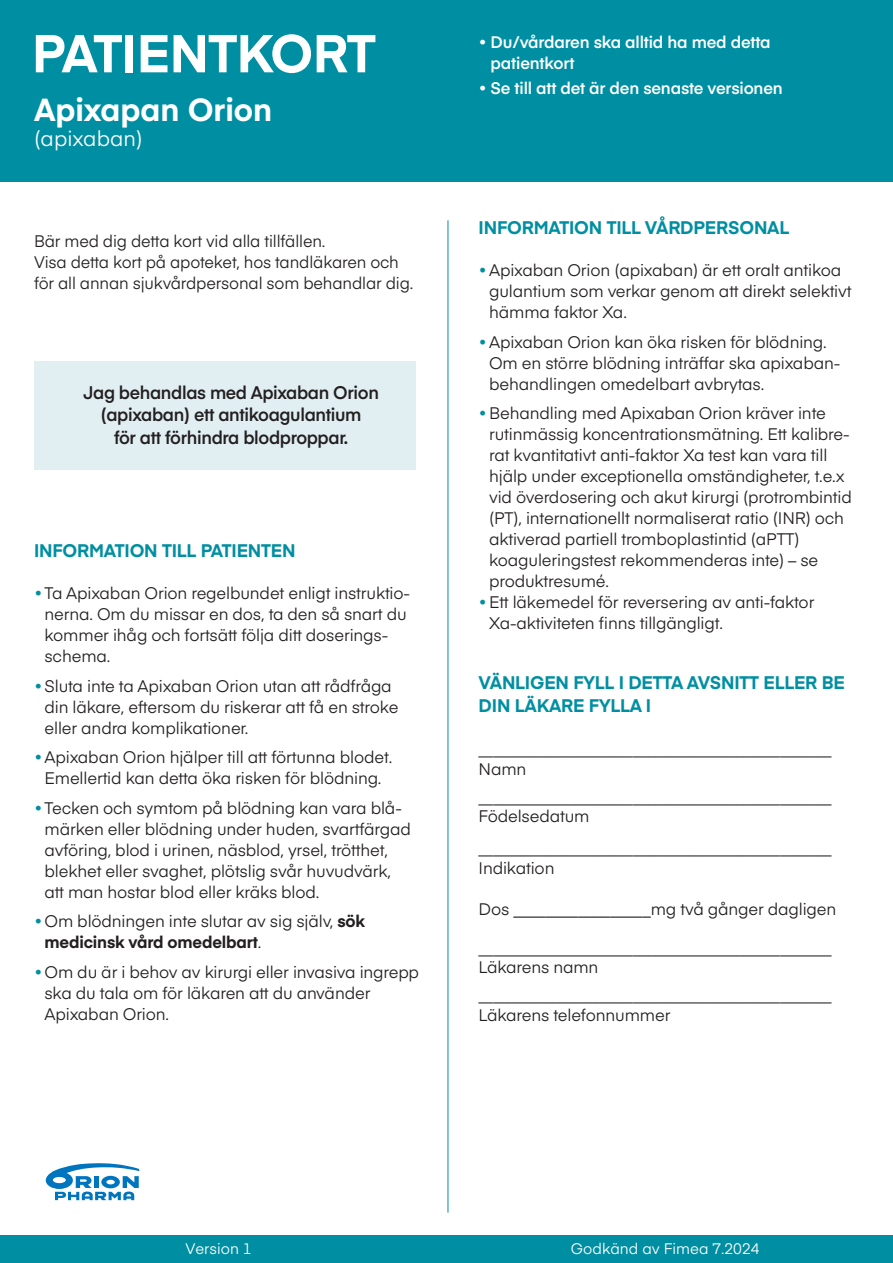
<style>
.page{position:relative;width:893px;height:1263px;background:#fff}
.page>*{position:absolute;margin:0;border:0;box-sizing:border-box;transform-origin:0 0}
.t1{font:700 52.5px "Eina 03";letter-spacing:-.01em;color:#fff}
.t2{font:700 31.5px "Eina 03";color:#fff}
.t3{font:21px "Eina 03";color:#fff}
.t4{font:700 18px/22.5px "Eina 03";letter-spacing:-.01em;color:#008fa2}
.t5{font:600 18px/22.5px "Eina 03";letter-spacing:-.02em;color:#231f20;text-align:center}
.t6{font:16.5px/21px "Eina 03";letter-spacing:-.01em;color:#231f20}
.t7{font:600 16.5px/21px "Eina 03";letter-spacing:-.01em;color:#fff}
.t8{font:15px "Eina 03";color:#231f20}
.t9{font:15px "Eina 03";color:#fff}
.s1{color:#008fa2}
.s2{font-weight:700}
</style>
<div class="page">
<div style="left:0;top:0;width:893px;height:182px;background:#008fa2"></div>
<div style="left:1px;top:1235px;width:892px;height:28px;background:#008fa2"></div>
<hr style="left:448px;top:220px;width:1px;height:992px;background:#008fa2">
<svg style="left:46px;top:1163px;width:94px;height:37px"></svg>
<div style="left:34px;top:361px;width:381px;height:109px;background:#e1eff3"></div>
<p class="t1" style="left:32px;top:15px;width:345px">PATIENTKORT</p>
<p class="t2" style="left:34px;top:86px;width:240px">Apixapan Orion</p>
<p class="t3" style="left:34px;top:123px;width:110px">(apixaban)</p>
<p class="t6" style="left:34px;top:229px;width:381px">Bär med dig detta kort vid alla tillfällen.<br>Visa detta kort på apoteket, hos tandläkaren och för all annan sjukvårdpersonal som behandlar dig.</p>
<p class="t5" style="left:83px;top:380px;width:297px">Jag behandlas med Apixaban Orion (apixaban) ett antikoagulantium<br>för att förhindra blodproppar.</p>
<p class="t4" style="left:34px;top:538px;width:263px">INFORMATION TILL PATIENTEN</p>
<p class="t6" style="left:45px;top:582px;width:367px;text-indent:-10px"><span class="s1">•</span>Ta Apixaban Orion regelbundet enligt instruktio&shy;nerna. Om du missar en dos, ta den så snart du kommer ihåg och fortsätt följa ditt doserings&shy;schema.</p>
<p class="t6" style="left:45px;top:674px;width:355px;text-indent:-10px"><span class="s1">•</span>Sluta inte ta Apixaban Orion utan att rådfråga din läkare, eftersom du riskerar att få en stroke</p>
<p class="t6" style="left:45px;top:716px;width:205px">eller andra komplikationer.</p>
<p class="t6" style="left:34px;top:746px;width:360px;text-align:center"><span class="s1">•</span>Apixaban Orion hjälper till att förtunna blodet.<br>Emellertid kan detta öka risken för blödning.</p>
<p class="t6" style="left:45px;top:796px;width:368px;text-indent:-10px"><span class="s1">•</span>Tecken och symtom på blödning kan vara blå&shy;märken eller blödning under huden, svartfärgad avföring, blod i urinen, näsblod, yrsel, trötthet,</p>
<p class="t6" style="left:45px;top:859px;width:348px">blekhet eller svaghet, plötslig svår huvudvärk, att man hostar blod eller kräks blod.</p>
<p class="t6" style="left:45px;top:910px;width:322px;text-indent:-10px"><span class="s1">•</span>Om blödningen inte slutar av sig själv, <span class="s2">sök medicinsk vård omedelbart</span>.</p>
<p class="t6" style="left:45px;top:960px;width:376px;text-indent:-10px"><span class="s1">•</span>Om du är i behov av kirurgi eller invasiva ingrepp ska du tala om för läkaren att du använder<br>Apixaban Orion.</p>
<p class="t7" style="left:491px;top:30px;width:282px;text-indent:-12px">• Du/vårdaren ska alltid ha med detta patientkort</p>
<p class="t7" style="left:479px;top:77px;width:306px">• Se till att det är den senaste versionen</p>
<p class="t4" style="left:479px;top:215px;width:312px">INFORMATION TILL VÅRDPERSONAL</p>
<p class="t6" style="left:489px;top:259px;width:364px;text-indent:-10px"><span class="s1">•</span>Apixaban Orion (apixaban) är ett oralt antikoa gulantium som verkar genom att direkt selektivt hämma faktor Xa.</p>
<p class="t6" style="left:489px;top:330px;width:353px;text-indent:-10px"><span class="s1">•</span>Apixaban Orion kan öka risken för blödning.<br>Om en större blödning inträffar ska apixaban&shy;behandlingen omedelbart avbrytas.</p>
<p class="t6" style="left:489px;top:402px;width:362px;text-indent:-10px"><span class="s1">•</span>Behandling med Apixaban Orion kräver inte rutinmässig koncentrationsmätning. Ett kalibre&shy;rat kvantitativt anti-faktor Xa test kan vara till</p>
<p class="t6" style="left:489px;top:465px;width:364px">hjälp under exceptionella omständigheter, t.e.x vid överdosering och akut kirurgi (protrombintid</p>
<p class="t6" style="left:489px;top:507px;width:356px">(PT), internationellt normaliserat ratio (INR) och</p>
<p class="t6" style="left:489px;top:528px;width:331px">aktiverad partiell tromboplastintid (aPTT) koaguleringstest rekommenderas inte) – se produktresumé.</p>
<p class="t6" style="left:489px;top:591px;width:327px;text-indent:-10px"><span class="s1">•</span>Ett läkemedel för reversering av anti-faktor<br>Xa-aktiviteten finns tillgängligt.</p>
<p class="t4" style="left:479px;top:670px;width:368px">VÄNLIGEN FYLL I DETTA AVSNITT ELLER BE<br>DIN LÄKARE FYLLA I</p>
<p class="t8" style="left:479px;top:738px;width:354px">________________________________________________</p>
<p class="t6" style="left:479px;top:757px;width:49px">Namn</p>
<p class="t8" style="left:479px;top:786px;width:354px">________________________________________________</p>
<p class="t6" style="left:479px;top:804px;width:112px">Födelsedatum</p>
<p class="t8" style="left:479px;top:838px;width:354px">________________________________________________</p>
<p class="t6" style="left:479px;top:856px;width:77px">Indikation</p>
<p class="t6" style="left:479px;top:897px;width:359px">Dos _________________mg två gånger dagligen</p>
<p class="t8" style="left:479px;top:937px;width:354px">________________________________________________</p>
<p class="t6" style="left:479px;top:955px;width:121px">Läkarens namn</p>
<p class="t8" style="left:479px;top:984px;width:354px">________________________________________________</p>
<p class="t6" style="left:479px;top:1003px;width:193px">Läkarens telefonnummer</p>
<p class="t9" style="left:185px;top:1237px;width:68px">Version 1</p>
<p class="t9" style="left:571px;top:1237px;width:190px">Godkänd av Fimea 7.2024</p>
</div>
